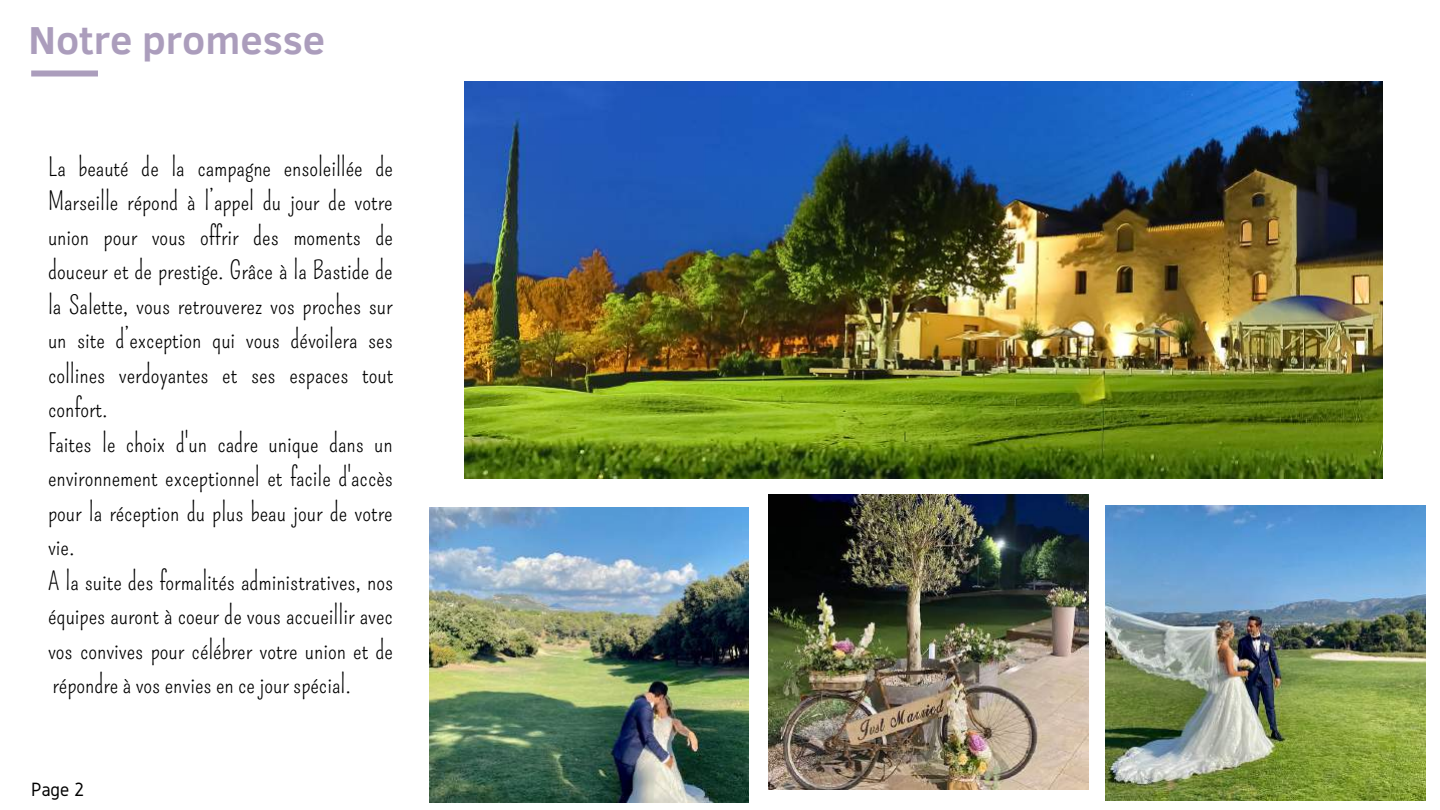
<style>
.page{position:relative;width:1440px;height:810px;background:#fff}
.page>*{position:absolute;margin:0;border:0;box-sizing:border-box;transform-origin:0 0}
.t1{font:700 40px "Clear Sans";color:#ab9dbc}
.t2{font:25px/34.5px "Pompiere";color:#000}
.t3{font:20px "Gidole";color:#000}
</style>
<div class="page">
<img style="left:465px;top:81px;width:918px;height:397px">
<img style="left:429px;top:507px;width:320px;height:295px">
<img style="left:769px;top:495px;width:319px;height:294px">
<img style="left:1106px;top:506px;width:319px;height:295px">
<div style="left:31px;top:71px;width:67px;height:5px;background:#ab9dbc"></div>
<h1 class="t1" style="left:28px;top:11px;width:298px">Notre promesse</h1>
<p class="t2" style="left:48px;top:150px;width:347px">La beauté de la campagne ensoleillée de Marseille répond à l’appel du jour de votre union pour vous offrir des moments de douceur et de prestige. Grâce à la Bastide de la Salette, vous retrouverez vos proches sur un site d’exception qui vous dévoilera ses collines verdoyantes et ses espaces tout confort.<br>Faites le choix d'un cadre unique dans un environnement exceptionnel et facile d'accès pour la réception du plus beau jour de votre vie.<br>A la suite des formalités administratives, nos équipes auront à coeur de vous accueillir avec vos convives pour célébrer votre union et de répondre à vos envies en ce jour spécial.</p>
<p class="t3" style="left:31px;top:778px;width:55px">Page 2</p>
</div>
